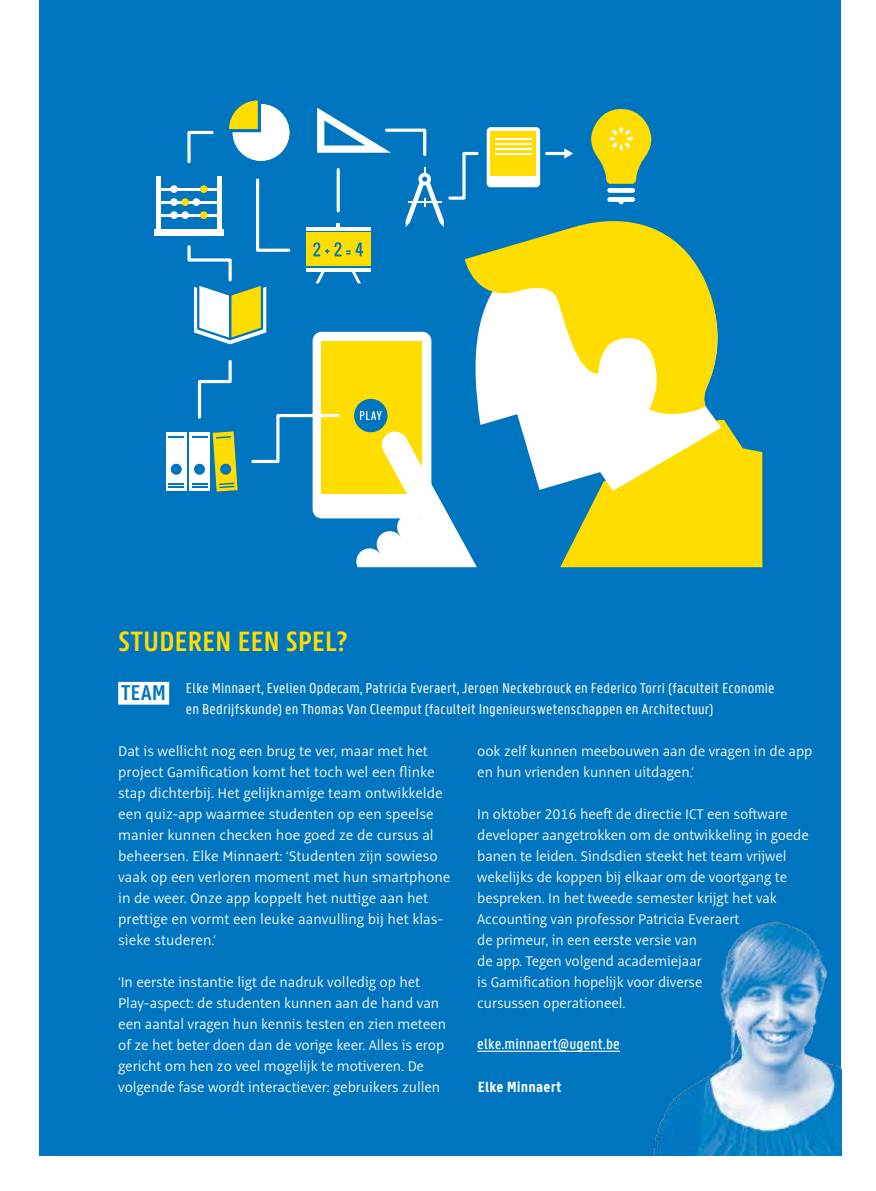
<style>
.page{position:relative;width:876px;height:1191px;background:#fff}
.page>*{position:absolute;margin:0;border:0;box-sizing:border-box;transform-origin:0 0}
.t1{font:600 29.75px "Panno Text";letter-spacing:-.01em;color:#fd0}
.t2{font:600 22.75px "Panno Text";color:#0075bf}
.t3{font:500 15.75px "Panno Text";letter-spacing:.01em;color:#fff}
.t4{font:700 15.75px "Panno Text";letter-spacing:.01em;color:#fff}
.t5{font:300 15.4px/21px "Alto Pro";letter-spacing:-.005em;color:#fff}
.t6{font:15.22px/21px "Panno Text";letter-spacing:.01em;color:#fff}
</style>
<div class="page">
<div style="left:40px;top:0;width:801px;height:1155px;background:#0075bf"></div>
<hr style="left:477px;top:1050px;width:143px;height:1px;background:#fff">
<hr style="left:217px;top:176px;width:4px;height:57px;background:#fff">
<hr style="left:157px;top:176px;width:4px;height:57px;background:#fff">
<hr style="left:160px;top:188px;width:57px;height:2px;background:#fff">
<div style="left:170px;top:185px;width:8px;height:8px;background:#fff;border-radius:50%"></div>
<hr style="left:160px;top:201px;width:57px;height:2px;background:#fff">
<div style="left:181px;top:198px;width:8px;height:8px;background:#fd0;border-radius:50%"></div>
<div style="left:170px;top:198px;width:8px;height:8px;background:#fff;border-radius:50%"></div>
<hr style="left:160px;top:214px;width:57px;height:2px;background:#fff">
<div style="left:181px;top:211px;width:8px;height:8px;background:#fff;border-radius:50%"></div>
<div style="left:170px;top:211px;width:8px;height:8px;background:#fff;border-radius:50%"></div>
<div style="left:154px;top:230px;width:70px;height:6px;background:#fff"></div>
<div style="left:189px;top:432px;width:21px;height:59px;background:#fff"></div>
<div style="left:194px;top:464px;width:11px;height:11px;background:#0075bf;border-radius:50%"></div>
<svg style="left:192px;top:436px;width:15px;height:2px"></svg>
<svg style="left:192px;top:483px;width:15px;height:5px"></svg>
<svg style="left:213px;top:431px;width:24px;height:60px"></svg>
<div style="left:166px;top:432px;width:21px;height:59px;background:#fff"></div>
<div style="left:171px;top:464px;width:11px;height:11px;background:#0075bf;border-radius:50%"></div>
<svg style="left:169px;top:436px;width:15px;height:2px"></svg>
<svg style="left:169px;top:483px;width:15px;height:5px"></svg>
<div style="left:486px;top:127px;width:54px;height:60px;background:#fff;border-radius:4px"></div>
<div style="left:491px;top:131px;width:45px;height:45px;background:#fd0"></div>
<hr style="left:495px;top:138px;width:37px;height:2px;background:#fff">
<hr style="left:495px;top:143px;width:37px;height:2px;background:#fff">
<hr style="left:495px;top:148px;width:37px;height:1px;background:#fff">
<hr style="left:495px;top:153px;width:37px;height:1px;background:#fff">
<svg style="left:560px;top:423px;width:202px;height:144px;background:#dfd017"></svg>
<svg style="left:480px;top:422px;width:246px;height:69px;fill:#fff"></svg>
<svg style="left:464px;top:221px;width:262px;height:201px"></svg>
<div style="left:312px;top:332px;width:119px;height:186px;background:#fff;border-radius:9px"></div>
<div style="left:321px;top:341px;width:101px;height:152px;background:#fd0"></div>
<div style="left:354px;top:399px;width:33px;height:33px;background:#0075bf;border-radius:50%"></div>
<svg style="left:354px;top:430px;width:123px;height:137px"></svg>
<svg style="left:187px;top:130px;width:27px;height:34px"></svg>
<svg style="left:186px;top:177px;width:105px;height:167px"></svg>
<svg style="left:251px;top:412px;width:89px;height:52px"></svg>
<svg style="left:197px;top:360px;width:35px;height:59px"></svg>
<hr style="left:546px;top:152px;width:19px;height:3px;background:#fff">
<svg style="left:564px;top:148px;width:9px;height:11px"></svg>
<svg style="left:229px;top:101px;width:60px;height:60px"></svg>
<svg style="left:360px;top:411px;width:22px;height:9px"></svg>
<div style="left:306px;top:232px;width:65px;height:34px;background:#fd0"></div>
<hr style="left:306px;top:269px;width:65px;height:3px;background:#fff">
<hr style="left:306px;top:227px;width:65px;height:3px;background:#fff">
<svg style="left:317px;top:108px;width:163px;height:121px"></svg>
<svg style="left:352px;top:272px;width:9px;height:11px"></svg>
<svg style="left:315px;top:272px;width:10px;height:11px"></svg>
<svg style="left:313px;top:242px;width:50px;height:14px"></svg>
<div style="left:607px;top:188px;width:28px;height:5px;background:#fff;border-radius:2px"></div>
<div style="left:607px;top:197px;width:28px;height:5px;background:#fff;border-radius:2px"></div>
<svg style="left:618px;top:201px;width:6px;height:3px"></svg>
<svg style="left:591px;top:109px;width:60px;height:75px"></svg>
<img style="left:532px;top:921px;width:309px;height:234px">
<div style="left:118px;top:682px;width:51px;height:22px;background:#fff"></div>
<h1 class="t1" style="left:118px;top:625px;width:231px">STUDEREN EEN SPEL?</h1>
<h2 class="t2" style="left:121px;top:680px;width:47px">TEAM</h2>
<p class="t6" style="left:186px;top:678px;width:590px">Elke Minnaert, Evelien Opdecam, Patricia Everaert, Jeroen Neckebrouck en Federico Torri (faculteit Economie en Bedrijfskunde) en Thomas Van Cleemput (faculteit Ingenieurswetenschappen en Architectuur)</p>
<p class="t5" style="left:118px;top:741px;width:334px">Dat is wellicht nog een brug te ver, maar met het project Gamification komt het toch wel een flinke stap dichterbij. Het gelijknamige team ontwikkelde een quiz-app waarmee studenten op een speelse manier kunnen checken hoe goed ze de cursus al beheersen. Elke Minnaert: ‘Studenten zijn sowieso vaak op een verloren moment met hun smartphone in de weer. Onze app koppelt het nuttige aan het prettige en vormt een leuke aanvulling bij het klas&shy;sieke studeren.’</p>
<p class="t5" style="left:118px;top:972px;width:329px">‘In eerste instantie ligt de nadruk volledig op het Play-aspect: de studenten kunnen aan de hand van een aantal vragen hun kennis testen en zien meteen of ze het beter doen dan de vorige keer. Alles is erop gericht om hen zo veel mogelijk te motiveren. De volgende fase wordt interactiever: gebruikers zullen</p>
<p class="t5" style="left:477px;top:741px;width:337px">ook zelf kunnen meebouwen aan de vragen in de app en hun vrienden kunnen -uitdagen.’</p>
<p class="t5" style="left:477px;top:804px;width:333px">In oktober 2016 heeft de directie ICT een software developer aangetrokken om de ontwikkeling in goede banen te leiden. Sindsdien steekt het team vrijwel wekelijks de koppen bij elkaar om de voortgang te bespreken. In het tweede semester krijgt het vak Accounting van professor Patricia Everaert<br>de primeur, in een eerste versie van<br>de app. Tegen volgend academiejaar<br>is Gamification hopelijk voor diverse<br>cursussen operationeel.</p>
<p class="t3" style="left:477px;top:1035px;width:144px">elke.minnaert@ugent.be</p>
<p class="t4" style="left:477px;top:1078px;width:85px">Elke Minnaert</p>
</div>
